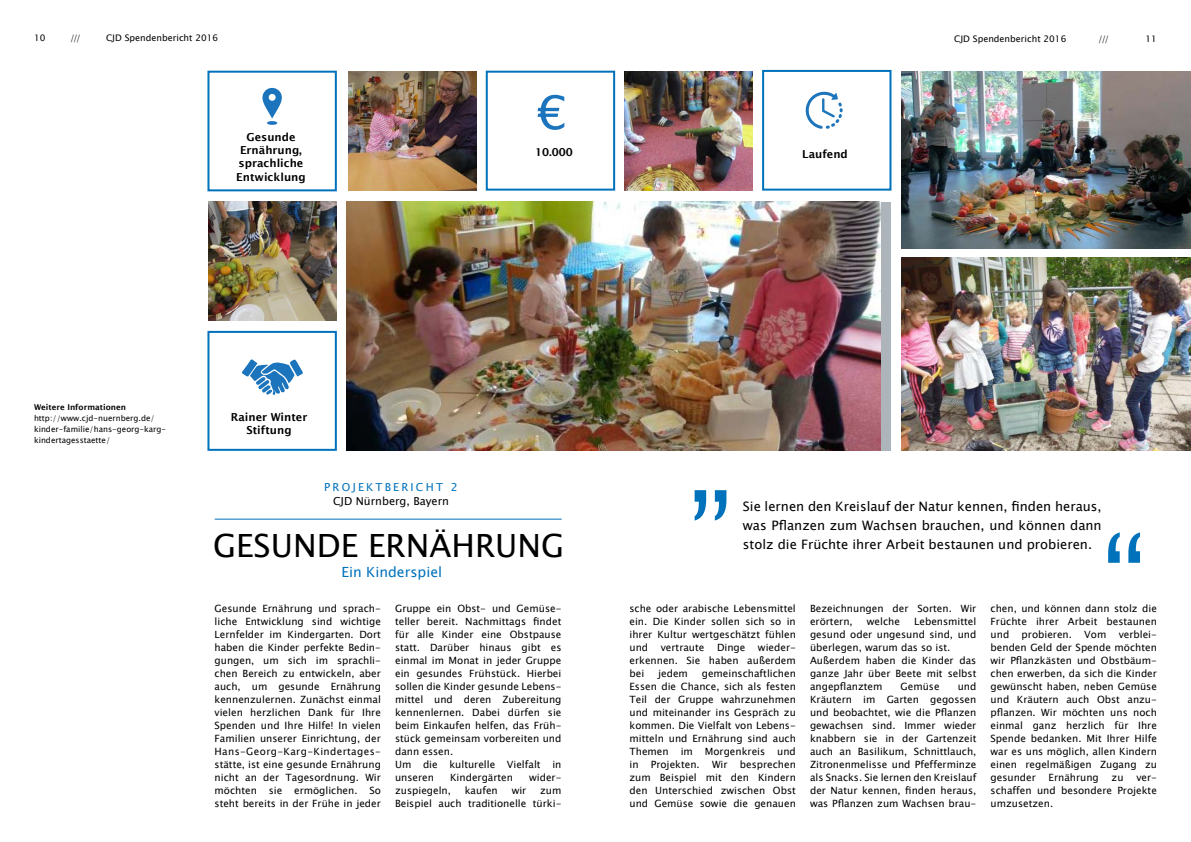
<style>
.page{position:relative;width:1191px;height:842px;background:#fff}
.page>*{position:absolute;margin:0;border:0;box-sizing:border-box;transform-origin:0 0}
.t1{font:120px "Lucida Sans Unicode";color:#0072bc}
.t2{font:32px "Lucida Sans Unicode";color:#000}
.t3{font:14px "Lucida Sans Unicode";color:#0072bc}
.t4{font:13px/19px "Lucida Sans Unicode";color:#000;text-align:justify}
.t5{font:600 11px/13.2px "Lucida Sans";color:#000;text-align:center}
.t6{font:11px "Lucida Sans Unicode";color:#000}
.t7{font:11px "Lucida Sans Unicode";letter-spacing:.2em;color:#0072bc}
.t8{font:10px/13px "Lucida Sans Unicode";color:#000;text-align:justify}
.t9{font:9px "Lucida Sans Unicode";color:#000}
.t10{font:8px/11px "Lucida Sans Unicode";color:#000}
.t11{font:600 8px "Lucida Sans";color:#000}
</style>
<div class="page">
<img style="left:348px;top:71px;width:128px;height:119px">
<div style="left:486px;top:71px;width:129px;height:120px;border:2px solid #0072bc"></div>
<img style="left:209px;top:202px;width:127px;height:119px">
<div style="left:207px;top:71px;width:130px;height:120px;border:2px solid #0072bc"></div>
<div style="left:207px;top:331px;width:130px;height:120px;border:2px solid #0072bc"></div>
<svg style="left:262px;top:87px;width:20px;height:38px"></svg>
<svg style="left:537px;top:95px;width:27px;height:35px"></svg>
<svg style="left:242px;top:359px;width:61px;height:36px"></svg>
<hr style="left:215px;top:519px;width:346px;height:1px;background:#0072bc">
<div style="left:347px;top:202px;width:544px;height:248px;background:#adb4ba"></div>
<img style="left:347px;top:202px;width:533px;height:248px">
<img style="left:901px;top:257px;width:290px;height:194px">
<div style="left:762px;top:70px;width:129px;height:121px;border:2px solid #0072bc"></div>
<img style="left:625px;top:71px;width:127px;height:119px">
<img style="left:901px;top:71px;width:290px;height:177px">
<svg style="left:805px;top:91px;width:37px;height:38px"></svg>
<p class="t9" style="left:34px;top:31px;width:13px">10</p>
<p class="t9" style="left:70px;top:31px;width:12px">///</p>
<p class="t9" style="left:106px;top:31px;width:114px">CJD Spendenbericht 2016</p>
<p class="t9" style="left:954px;top:31px;width:114px">CJD Spendenbericht 2016</p>
<p class="t9" style="left:1098px;top:31px;width:12px">///</p>
<p class="t9" style="left:1145px;top:31px;width:13px">11</p>
<p class="t5" style="left:236px;top:130px;width:71px">Gesunde<br>Ernährung, sprachliche<br>Entwicklung</p>
<p class="t5" style="left:535px;top:146px;width:39px">10.000</p>
<p class="t5" style="left:802px;top:147px;width:47px">Laufend</p>
<p class="t11" style="left:34px;top:403px;width:93px">Weitere Informationen</p>
<p class="t10" style="left:34px;top:413px;width:134px">http://www.cjd-nuernberg.de/ kinder-familie/hans-georg-karg&shy;kindertagesstaette/</p>
<p class="t5" style="left:231px;top:411px;width:78px">Rainer Winter<br>Stiftung</p>
<p class="t7" style="left:324px;top:478px;width:135px">PROJEKTBERICHT 2</p>
<h2 class="t2" style="left:213px;top:520px;width:352px">GESUNDE ERNÄHRUNG</h2>
<h3 class="t3" style="left:341px;top:560px;width:102px">Ein Kinderspiel</h3>
<p class="t8" style="left:395px;top:602px;width:168px;text-align:left">Gruppe ein Obst- und Gemüse&shy;teller bereit. Nachmittags findet für alle Kinder eine Obstpause statt. Darüber hinaus gibt es einmal im Monat in jeder Gruppe ein gesundes Frühstück. Hierbei sollen die Kinder gesunde Lebens&shy;mittel und deren Zubereitung kennenlernen. Dabei dürfen sie beim Einkaufen helfen, das Früh&shy;stück gemeinsam vorbereiten und dann essen.<br>Um die kulturelle Vielfalt in unseren</p>
<p class="t6" style="left:333px;top:493px;width:117px">CJD Nürnberg, Bayern</p>
<p class="t8" style="left:214px;top:602px;width:168px">Gesunde Ernährung und sprach&shy;liche Entwicklung sind wichtige Lernfelder im Kindergarten. Dort haben die Kinder perfekte Bedin&shy;gungen, um sich im sprachli&shy;chen Bereich zu entwickeln, aber auch, um gesunde Ernährung kennenzulernen. Zunächst einmal vielen herzlichen Dank für Ihre Spenden und Ihre Hilfe! In vielen Familien unserer Einrichtung, der Hans-Georg-Karg-Kindertages&shy;stätte, ist eine gesunde Ernährung nicht an der Tagesordnung. Wir möchten sie ermöglichen. So steht bereits in der Frühe in jeder</p>
<p class="t8" style="left:450px;top:771px;width:64px">Kindergärten</p>
<p class="t8" style="left:529px;top:771px;width:34px">wider-</p>
<p class="t8" style="left:395px;top:784px;width:57px">zuspiegeln,</p>
<p class="t8" style="left:465px;top:784px;width:35px">kaufen</p>
<p class="t8" style="left:511px;top:784px;width:16px">wir</p>
<p class="t8" style="left:395px;top:784px;width:168px;text-align:right">zum<br>Beispiel auch traditionelle türki-</p>
<h1 class="t1" style="left:688px;top:364px;width:46px">„</h1>
<h3 class="t4" style="left:743px;top:496px;width:360px">Sie lernen den Kreislauf der Natur kennen, finden heraus, was Pflanzen zum Wachsen brauchen, und können dann stolz die Früchte ihrer Arbeit bestaunen und probieren.</h3>
<h1 class="t1" style="left:1101px;top:487px;width:46px">“</h1>
<p class="t8" style="left:629px;top:602px;width:168px">sche oder arabische Lebensmittel ein. Die Kinder sollen sich so in ihrer Kultur wertgeschätzt fühlen und</p>
<p class="t8" style="left:629px;top:641px;width:168px;text-indent:128px">wieder&shy;erkennen. Sie haben außerdem bei</p>
<p class="t8" style="left:661px;top:641px;width:45px">vertraute</p>
<p class="t8" style="left:717px;top:641px;width:30px">Dinge</p>
<p class="t8" style="left:629px;top:667px;width:168px;text-indent:72px">gemeinschaftlichen Essen die Chance, sich als festen Teil der Gruppe wahrzunehmen und miteinander ins Gespräch zu kommen. Die Vielfalt von Lebens&shy;mitteln und Ernährung sind auch Themen im Morgenkreis und in Projekten. Wir besprechen zum Beispiel mit den Kindern den Unterschied zwischen Obst und Gemüse sowie die genauen</p>
<p class="t8" style="left:658px;top:667px;width:31px">jedem</p>
<p class="t8" style="left:810px;top:602px;width:168px">Bezeichnungen der Sorten. Wir erörtern,</p>
<p class="t8" style="left:810px;top:615px;width:168px;text-align:left;text-indent:104px">Lebensmittel gesund oder ungesund sind, und überlegen, warum das so ist.<br>Außerdem haben die Kinder das ganze Jahr über Beete mit selbst angepflanztem</p>
<p class="t8" style="left:867px;top:615px;width:35px">welche</p>
<p class="t8" style="left:810px;top:680px;width:168px;text-indent:148px">und Kräutern im Garten gegossen und beobachtet, wie die Pflanzen gewachsen sind. Immer wieder knabbern sie in der Gartenzeit auch an Basilikum, Schnittlauch, Zitronenmelisse und Pfefferminze als Snacks. Sie lernen den Kreislauf der Natur kennen, finden heraus, was Pflanzen zum Wachsen brau-</p>
<p class="t8" style="left:900px;top:680px;width:41px">Gemüse</p>
<p class="t8" style="left:990px;top:602px;width:168px">chen, und können dann stolz die Früchte ihrer Arbeit bestaunen und probieren. Vom verblei&shy;benden Geld der Spende möchten wir Pflanzkästen und Obstbäum&shy;chen erwerben, da sich die Kinder gewünscht haben, neben Gemüse und Kräutern auch Obst anzu&shy;pflanzen. Wir möchten uns noch einmal ganz herzlich für Ihre Spende bedanken. Mit Ihrer Hilfe war es uns möglich, allen Kindern einen regelmäßigen Zugang zu gesunder</p>
<p class="t8" style="left:1048px;top:771px;width:52px">Ernährung</p>
<p class="t8" style="left:1111px;top:771px;width:13px">zu</p>
<p class="t8" style="left:990px;top:771px;width:168px;text-indent:146px">ver&shy;schaffen und besondere Projekte umzusetzen.</p>
</div>
